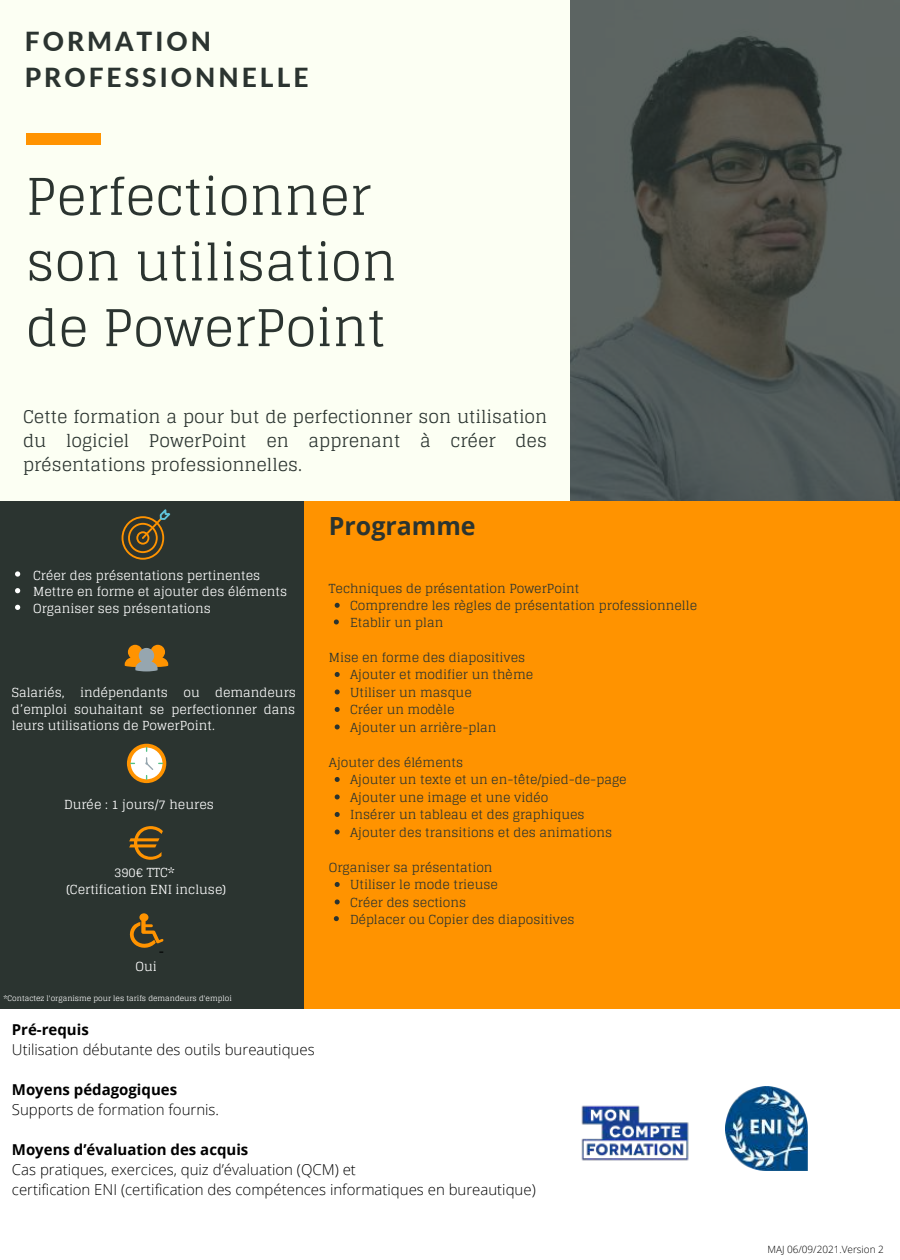
<style>
.page{position:relative;width:900px;height:1260px;background:#fff}
.page>*{position:absolute;margin:0;border:0;box-sizing:border-box;transform-origin:0 0}
.t1{font:50.5px/65.5px "Glegoo";color:#2b3430}
.t2{font:800 26.25px/35.5px "Lato";letter-spacing:.115em;color:#2b3430}
.t3{font:700 25px "Open Sans";color:#2b3430}
.t4{font:17.5px/24.2px "Glegoo";color:#2b3430;text-align:justify}
.t5{font:300 15px/20px "Open Sans";color:#000}
.t6{font:700 15px "Open Sans";color:#000}
.t7{font:12.5px/17.5px "Glegoo";color:#2b3430}
.t8{font:12.5px/16.8px "Glegoo";color:#fff;text-align:justify}
.t9{font:300 10px "Open Sans";color:#000}
.t10{font:7.5px "Glegoo";color:#fff}
</style>
<div class="page">
<img style="left:570px;top:0;width:330px;height:502px">
<div style="left:0;top:0;width:570px;height:881px;background:#fcfff3"></div>
<div style="left:26px;top:133px;width:75px;height:11px;background:#ff9300"></div>
<div style="left:0;top:502px;width:315px;height:508px;background:#2b3430"></div>
<div style="left:304px;top:502px;width:596px;height:758px;background:#ff9300"></div>
<div style="left:0;top:1009px;width:900px;height:251px;background:#fff"></div>
<svg style="left:125px;top:645px;width:43px;height:26px"></svg>
<svg style="left:127px;top:744px;width:39px;height:39px"></svg>
<div style="left:131px;top:748px;width:31px;height:31px;background:#fff;border-radius:50%"></div>
<svg style="left:145px;top:758px;width:17px;height:21px"></svg>
<svg style="left:129px;top:826px;width:34px;height:34px"></svg>
<svg style="left:122px;top:509px;width:48px;height:51px"></svg>
<svg style="left:129px;top:913px;width:35px;height:40px"></svg>
<svg style="left:335px;top:603px;width:5px;height:5px"></svg>
<svg style="left:334px;top:619px;width:5px;height:5px"></svg>
<svg style="left:335px;top:672px;width:5px;height:5px"></svg>
<svg style="left:335px;top:689px;width:5px;height:5px"></svg>
<svg style="left:335px;top:707px;width:5px;height:5px"></svg>
<svg style="left:335px;top:724px;width:5px;height:5px"></svg>
<svg style="left:335px;top:777px;width:5px;height:5px"></svg>
<svg style="left:335px;top:794px;width:5px;height:5px"></svg>
<svg style="left:335px;top:812px;width:5px;height:5px"></svg>
<svg style="left:335px;top:829px;width:5px;height:5px"></svg>
<svg style="left:335px;top:882px;width:5px;height:5px"></svg>
<svg style="left:335px;top:899px;width:5px;height:5px"></svg>
<svg style="left:334px;top:916px;width:5px;height:5px"></svg>
<img style="left:725px;top:1086px;width:83px;height:85px">
<img style="left:581px;top:1105px;width:108px;height:56px">
<svg style="left:15px;top:571px;width:5px;height:6px"></svg>
<svg style="left:15px;top:588px;width:5px;height:5px"></svg>
<svg style="left:15px;top:605px;width:5px;height:5px"></svg>
<h2 class="t2" style="left:25px;top:23px;width:285px">FORMATION<br>PROFESSIONNELLE</h2>
<h1 class="t1" style="left:26px;top:165px;width:372px">Perfectionner son utilisation de PowerPoint</h1>
<h3 class="t4" style="left:23px;top:405px;width:526px">Cette formation a pour but de perfectionner son utilisation du logiciel PowerPoint en apprenant à créer des présentations professionnelles.</h3>
<p class="t8" style="left:33px;top:567px;width:256px;text-align:left">Créer des présentations pertinentes<br>Mettre en forme et ajouter des éléments<br>Organiser ses présentations</p>
<p class="t8" style="left:12px;top:684px;width:286px">Salariés, indépendants ou demandeurs d’emploi souhaitant se perfectionner dans leurs utilisations de PowerPoint.</p>
<p class="t8" style="left:64px;top:796px;width:151px">Durée : 1 jours/7 heures</p>
<p class="t8" style="left:66px;top:864px;width:161px;text-align:center">390€ TTC*<br>(Certification ENI incluse)</p>
<p class="t8" style="left:136px;top:958px;width:23px">Oui</p>
<p class="t10" style="left:3px;top:994px;width:230px">*Contactez l'organisme pour les tarifs demandeurs d'emploi</p>
<h3 class="t3" style="left:329px;top:509px;width:148px">Programme</h3>
<p class="t7" style="left:329px;top:580px;width:252px">Techniques de présentation PowerPoint</p>
<p class="t7" style="left:350px;top:598px;width:349px;line-height:16.8px">Comprendre les règles de présentation professionnelle<br>Etablir un plan</p>
<p class="t7" style="left:350px;top:666px;width:185px">Ajouter et modifier un thème<br>Utiliser un masque<br>Créer un modèle<br>Ajouter un arrière-plan</p>
<p class="t7" style="left:350px;top:771px;width:278px">Ajouter un texte et un en-tête/pied-de-page Ajouter une image et une vidéo<br>Insérer un tableau et des graphiques Ajouter des transitions et des animations</p>
<p class="t7" style="left:350px;top:877px;width:226px">Utiliser le mode trieuse<br>Créer des sections<br>Déplacer ou Copier des diapositives</p>
<p class="t7" style="left:329px;top:649px;width:198px">Mise en forme des diapositives</p>
<p class="t7" style="left:329px;top:754px;width:136px">Ajouter des éléments</p>
<p class="t7" style="left:329px;top:859px;width:165px">Organiser sa présentation</p>
<p class="t6" style="left:12px;top:1019px;width:78px">Pré-requis</p>
<p class="t5" style="left:12px;top:1039px;width:304px">Utilisation débutante des outils bureautiques</p>
<p class="t6" style="left:12px;top:1079px;width:167px">Moyens pédagogiques</p>
<p class="t5" style="left:12px;top:1099px;width:209px">Supports de formation fournis.</p>
<p class="t6" style="left:12px;top:1139px;width:238px">Moyens d’évaluation des acquis</p>
<p class="t5" style="left:12px;top:1159px;width:525px">Cas pratiques, exercices, quiz d’évaluation (QCM) et<br>certification ENI (certification des compétences informatiques en bureautique)</p>
<p class="t9" style="left:767px;top:1242px;width:118px">MAJ 06/09/2021.Version 2</p>
</div>
